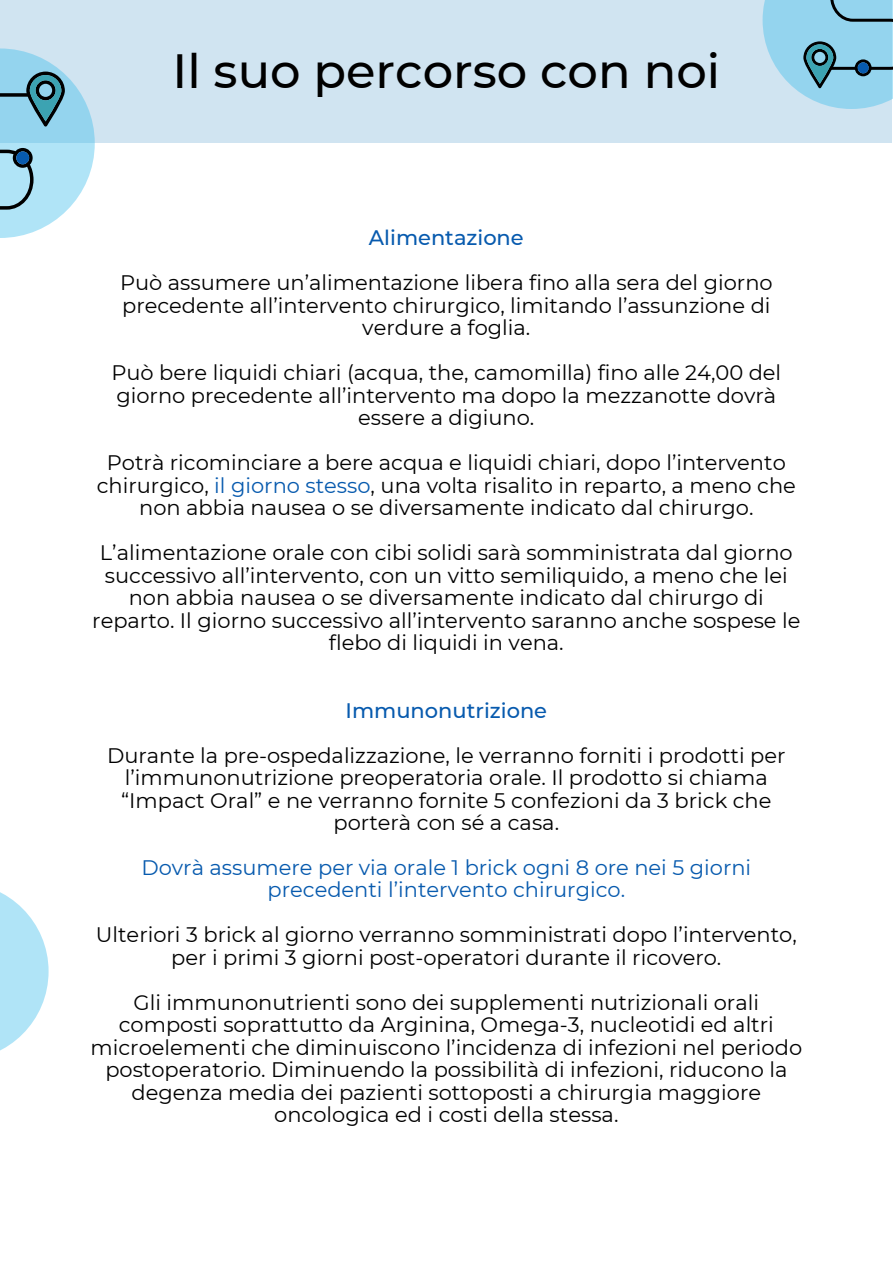
<style>
.page{position:relative;width:893px;height:1264px;background:#fff}
.page>*{position:absolute;margin:0;border:0;box-sizing:border-box;transform-origin:0 0}
.t1{font:500 48px "Montserrat";color:#000}
.t2{font:21px/22.5px "Montserrat";color:#000;text-align:center}
.t3{font:21px/22.5px "Montserrat";color:#075aae;text-align:center}
.t4{font:500 21px "Montserrat";color:#075aae}
.s1{color:#075aae}
</style>
<div class="page">
<div style="left:0;top:0;width:891px;height:142px;background:#d0e4f1"></div>
<svg style="left:0;top:892px;width:49px;height:159px;fill:#b0e4f7"></svg>
<svg style="left:762px;top:0;width:130px;height:109px;fill:#94d4ee"></svg>
<svg style="left:0;top:48px;width:95px;height:190px"></svg>
<svg style="left:0;top:72px;width:65px;height:138px;background:#86bbce"></svg>
<div style="left:16px;top:151px;width:13px;height:13px;background:#075aae;border-radius:50%"></div>
<svg style="left:803px;top:0;width:89px;height:88px;background:#7cb7ce"></svg>
<h1 class="t1" style="left:172px;top:41px;width:549px">Il suo percorso con noi</h1>
<p class="t4" style="left:369px;top:225px;width:156px">Alimentazione</p>
<p class="t2" style="left:120px;top:271px;width:654px">Può assumere un’alimentazione libera fino alla sera del giorno precedente all’intervento chirurgico, limitando l’assunzione di verdure a foglia.</p>
<p class="t2" style="left:111px;top:361px;width:671px">Può bere liquidi chiari (acqua, the, camomilla) fino alle 24,00 del giorno precedente all’intervento ma dopo la mezzanotte dovrà essere a digiuno.</p>
<p class="t2" style="left:97px;top:451px;width:700px">Potrà ricominciare a bere acqua e liquidi chiari, dopo l’intervento chirurgico, <span class="s1">il giorno stesso</span>, una volta risalito in reparto, a meno che non abbia nausea o se diversamente indicato dal chirurgo.</p>
<p class="t2" style="left:92px;top:541px;width:709px">L’alimentazione orale con cibi solidi sarà somministrata dal giorno successivo all’intervento, con un vitto semiliquido, a meno che lei non abbia nausea o se diversamente indicato dal chirurgo di reparto. Il giorno successivo all’intervento saranno anche sospese le flebo di liquidi in vena.</p>
<p class="t4" style="left:345px;top:697px;width:203px">Immunonutrizione</p>
<p class="t2" style="left:107px;top:743px;width:680px">Durante la pre-ospedalizzazione, le verranno forniti i prodotti per l’immunonutrizione preoperatoria orale. Il prodotto si chiama “Impact Oral” e ne verranno fornite 5 confezioni da 3 brick che porterà con sé a casa.</p>
<p class="t3" style="left:141px;top:856px;width:611px">Dovrà assumere per via orale 1 brick ogni 8 ore nei 5 giorni precedenti l’intervento chirurgico.</p>
<p class="t2" style="left:96px;top:923px;width:702px">Ulteriori 3 brick al giorno verranno somministrati dopo l’intervento, per i primi 3 giorni post-operatori durante il ricovero.</p>
<p class="t2" style="left:90px;top:991px;width:713px">Gli immunonutrienti sono dei supplementi nutrizionali orali composti soprattutto da Arginina, Omega-3, nucleotidi ed altri microelementi che diminuiscono l’incidenza di infezioni nel periodo postoperatorio. Diminuendo la possibilità di infezioni, riducono la degenza media dei pazienti sottoposti a chirurgia maggiore oncologica ed i costi della stessa.</p>
</div>
